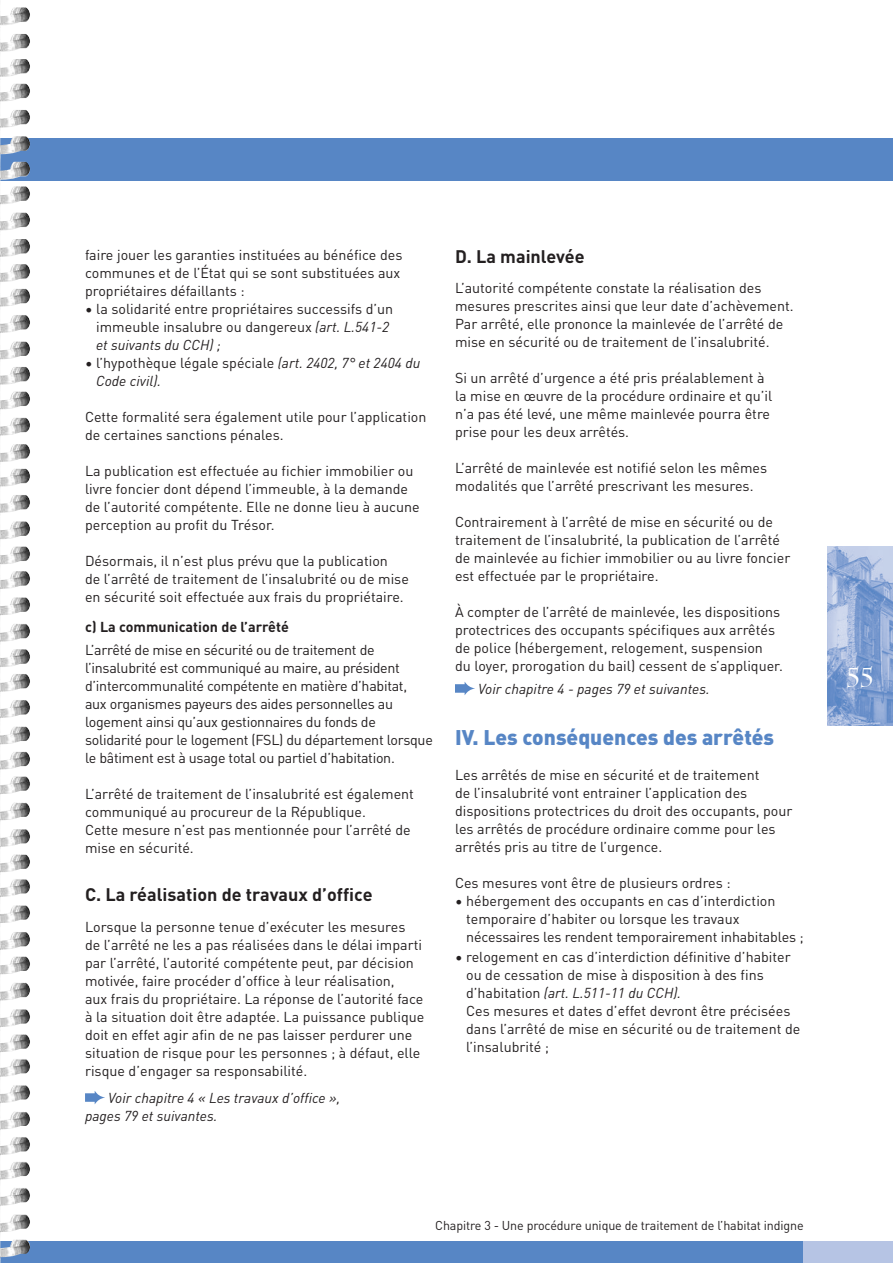
<style>
.page{position:relative;width:893px;height:1263px;background:#fff}
.page>*{position:absolute;margin:0;border:0;box-sizing:border-box;transform-origin:0 0}
.t1{font:27px "Charlemagne";color:#fff}
.t2{font:900 21px "DIN Pro";color:#5786c5}
.t3{font:700 18px "DIN Pro";color:#231f20}
.t4{font:14.25px/18px "DIN Pro";color:#231f20}
.t5{font:14.25px/18px "DIN Pro";letter-spacing:-.02em;color:#231f20}
.t6{font:italic 14.25px/18px "DIN Pro";color:#231f20}
.t7{font:700 14.25px "DIN Pro";color:#231f20}
.t8{font:12.75px "DIN Pro";letter-spacing:-.01em;color:#231f20}
.s1{font-style:italic}
.s2{font-style:normal}
</style>
<div class="page">
<div style="left:0;top:138px;width:893px;height:43px;background:#5786c5"></div>
<div style="left:0;top:1242px;width:893px;height:21px;background:#5786c5"></div>
<div style="left:804px;top:1242px;width:89px;height:21px;background:#b6c4e4"></div>
<img style="left:0;top:7px;width:30px;height:1256px">
<img style="left:827px;top:546px;width:66px;height:179px">
<svg style="left:85px;top:1091px;width:20px;height:13px"></svg>
<svg style="left:455px;top:682px;width:20px;height:13px"></svg>
<p class="t4" style="left:85px;top:245px;width:319px">faire jouer les garanties instituées au bénéfice des communes et de l’État qui se sont substituées aux propriétaires défaillants :</p>
<p class="t4" style="left:96px;top:299px;width:299px;text-indent:-11px">• la solidarité entre propriétaires successifs d’un immeuble insalubre ou dangereux <span class="s1">(art. L.541-2 et suivants du CCH) ;</span></p>
<p class="t6" style="left:96px;top:353px;width:326px;text-indent:-11px"><span class="s2">• l’hypothèque légale spéciale</span> (art. 2402, 7° et 2404 du<br>Code civil).</p>
<p class="t4" style="left:85px;top:407px;width:343px">Cette formalité sera également utile pour l’application de certaines sanctions pénales.</p>
<p class="t4" style="left:85px;top:461px;width:336px">La publication est effectuée au fichier immobilier ou livre foncier dont dépend l’immeuble, à la demande de l’autorité compétente. Elle ne donne lieu à aucune perception au profit du Trésor.</p>
<p class="t4" style="left:85px;top:551px;width:325px">Désormais, il n’est plus prévu que la publication<br>de l’arrêté de traitement de l’insalubrité ou de mise en sécurité soit effectuée aux frais du propriétaire.</p>
<p class="t7" style="left:85px;top:616px;width:205px">c) La communication de l’arrêté</p>
<p class="t5" style="left:85px;top:640px;width:349px">L’arrêté de mise en sécurité ou de traitement de l’insalubrité est communiqué au maire, au président d’intercommunalité compétente en matière d’habitat,<br>aux organismes payeurs des aides personnelles au logement ainsi qu’aux gestionnaires du fonds de solidarité pour le logement (FSL) du département lorsque le bâtiment est à usage total ou partiel d’habitation.</p>
<p class="t4" style="left:85px;top:784px;width:330px">L’arrêté de traitement de l’insalubrité est également communiqué au procureur de la République.<br>Cette mesure n’est pas mentionnée pour l’arrêté de mise en sécurité.</p>
<p class="t3" style="left:85px;top:881px;width:289px">C. La réalisation de travaux d’office</p>
<p class="t4" style="left:85px;top:917px;width:341px">Lorsque la personne tenue d’exécuter les mesures<br>de l’arrêté ne les a pas réalisées dans le délai imparti par l’arrêté, l’autorité compétente peut, par décision motivée, faire procéder d’office à leur réalisation,<br>aux frais du propriétaire. La réponse de l’autorité face à la situation doit être adaptée. La puissance publique doit en effet agir afin de ne pas laisser perdurer une situation de risque pour les personnes ; à défaut, elle risque d’engager sa responsabilité.</p>
<p class="t6" style="left:85px;top:1088px;width:257px;text-indent:23px">Voir chapitre 4 « Les travaux d’office », pages 79 et suivantes.</p>
<p class="t3" style="left:455px;top:242px;width:131px">D. La mainlevée</p>
<p class="t4" style="left:455px;top:278px;width:340px">L’autorité compétente constate la réalisation des mesures prescrites ainsi que leur date d’achèvement.<br>Par arrêté, elle prononce la mainlevée de l’arrêté de mise en sécurité ou de traitement de l’insalubrité.</p>
<p class="t4" style="left:455px;top:368px;width:319px">Si un arrêté d’urgence a été pris préalablement à la mise en œuvre de la procédure ordinaire et qu’il n’a pas été levé, une même mainlevée pourra être prise pour les deux arrêtés.</p>
<p class="t4" style="left:455px;top:458px;width:314px">L’arrêté de mainlevée est notifié selon les mêmes modalités que l’arrêté prescrivant les mesures.</p>
<p class="t4" style="left:455px;top:512px;width:337px">Contrairement à l’arrêté de mise en sécurité ou de traitement de l’insalubrité, la publication de l’arrêté de mainlevée au fichier immobilier ou au livre foncier est effectuée par le propriétaire.</p>
<p class="t4" style="left:455px;top:602px;width:329px">À compter de l’arrêté de mainlevée, les dispositions protectrices des occupants spécifiques aux arrêtés de police (hébergement, relogement, suspension<br>du loyer, prorogation du bail) cessent de s’appliquer.</p>
<p class="t6" style="left:478px;top:679px;width:233px">Voir chapitre 4 - pages 79 et suivantes.</p>
<h2 class="t2" style="left:455px;top:721px;width:321px">IV. Les conséquences des arrêtés</h2>
<p class="t4" style="left:455px;top:765px;width:339px">Les arrêtés de mise en sécurité et de traitement<br>de l’insalubrité vont entrainer l’application des dispositions protectrices du droit des occupants, pour les arrêtés de procédure ordinaire comme pour les arrêtés pris au titre de l’urgence.</p>
<p class="t4" style="left:455px;top:873px;width:277px">Ces mesures vont être de plusieurs ordres :</p>
<p class="t4" style="left:466px;top:891px;width:339px;text-indent:-11px">• hébergement des occupants en cas d’interdiction temporaire d’habiter ou lorsque les travaux nécessaires les rendent temporairement inhabitables ;</p>
<p class="t4" style="left:466px;top:947px;width:336px;text-indent:-11px">• relogement en cas d’interdiction définitive d’habiter ou de cessation de mise à disposition à des fins d’habitation <span class="s1">(art. L.511-11 du CCH).<br></span>Ces mesures et dates d’effet devront être précisées dans l’arrêté de mise en sécurité ou de traitement de l’insalubrité ;</p>
<p class="t8" style="left:435px;top:1216px;width:370px">Chapitre 3 - Une procédure unique de traitement de l’habitat indigne</p>
<h1 class="t1" style="left:846px;top:662px;width:30px">55</h1>
</div>
